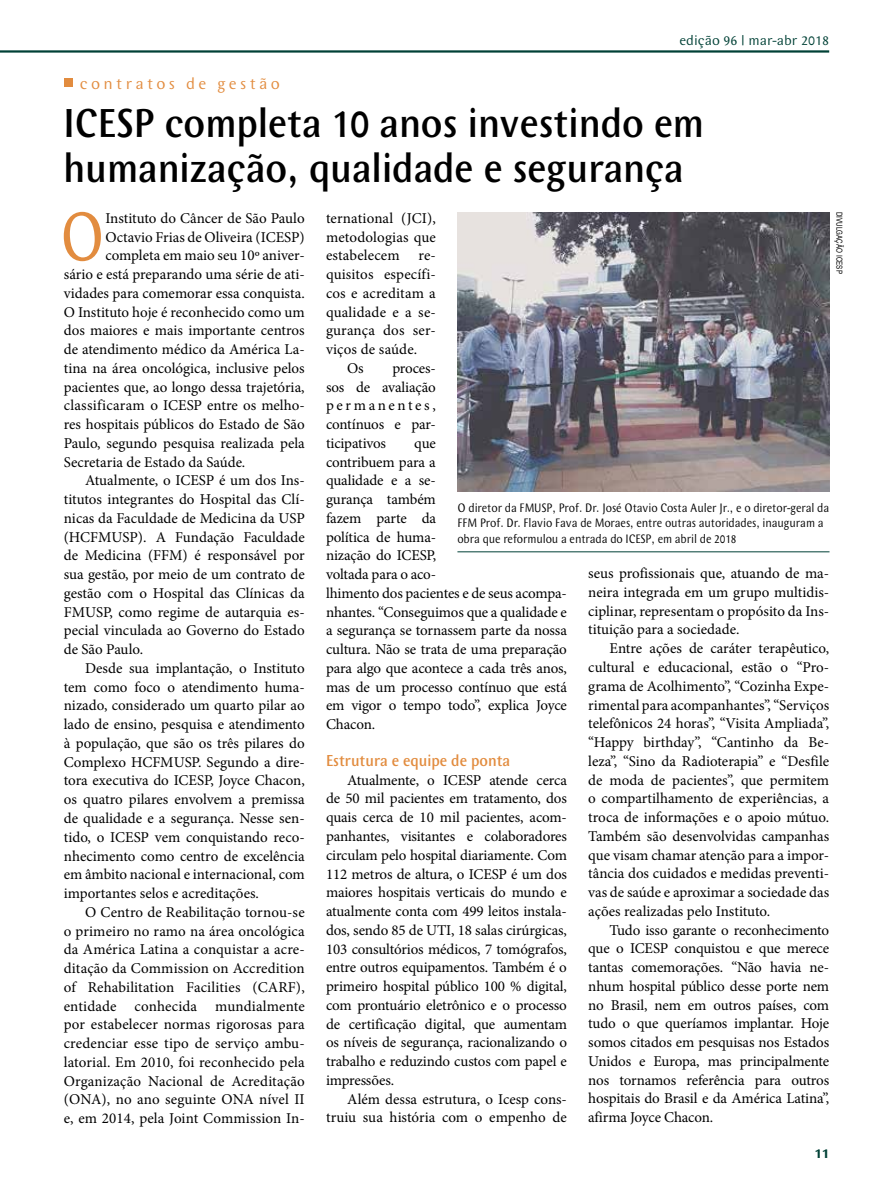
<style>
.page{position:relative;width:893px;height:1191px;background:#fff}
.page>*{position:absolute;margin:0;border:0;box-sizing:border-box;transform-origin:0 0}
.t1{font:71.25px "Wunderlich Normal";color:#e28c3f;scale:.9 1}
.t2{font:500 42px/45px "Wunderlich";color:#000;scale:.9 1}
.t3{font:500 16.5px "Wunderlich";color:#e28c3f;scale:.9 1}
.t4{font:16.5px "Wunderlich Normal";letter-spacing:.2em;color:#e28c3f}
.t5{font:15px/18.8px "Minion Pro";color:#000;text-align:justify}
.t6{font:14.25px "Wunderlich";color:#004136}
.t7{font:700 14.25px "Wunderlich";color:#004136}
.t8{font:12.75px/15.8px "Wunderlich";letter-spacing:-.01em;color:#000;scale:.9 1}
.t9{font:8.25px "Helvetica";letter-spacing:.01em;color:#000;scale:.75 1}
</style>
<div class="page">
<hr style="left:0;top:50px;width:829px;height:3px;background:#004136">
<div style="left:64px;top:78px;width:9px;height:9px;background:#e28c3f"></div>
<hr style="left:457px;top:551px;width:372px;height:1px;background:#004136">
<img style="left:457px;top:212px;width:372px;height:279px">
<p class="t6" style="left:679px;top:33px;width:151px">edição 96 | mar-abr 2018</p>
<p class="t4" style="left:80px;top:74px;width:202px">contratos de gestão</p>
<h2 class="t2" style="left:63px;top:101px;width:713px">ICESP completa 10 anos investindo em humanização, qualidade e segurança</h2>
<h1 class="t1" style="left:59px;top:197px;width:53px">O</h1>
<p class="t5" style="left:105px;top:209px;width:201px">Instituto do Câncer de São Paulo</p>
<p class="t5" style="left:326px;top:209px;width:111px">ternational (JCI),</p>
<p class="t5" style="left:326px;top:227px;width:111px">metodologias que</p>
<p class="t5" style="left:326px;top:246px;width:111px">estabelecem re-</p>
<p class="t5" style="left:326px;top:265px;width:111px">quisitos específi-</p>
<p class="t5" style="left:326px;top:284px;width:111px">cos e acreditam a</p>
<p class="t5" style="left:326px;top:302px;width:111px">qualidade e a se-</p>
<p class="t5" style="left:326px;top:321px;width:111px">gurança dos ser-</p>
<p class="t5" style="left:326px;top:340px;width:93px">viços de saúde.</p>
<p class="t5" style="left:347px;top:359px;width:18px">Os</p>
<p class="t9" style="left:846px;top:212px;width:84px;rotate:90deg">DIVULGAÇÃO ICESP</p>
<p class="t5" style="left:105px;top:227px;width:201px">Octavio Frias de Oliveira (ICESP)</p>
<p class="t5" style="left:105px;top:246px;width:201px">completa em maio seu 10º aniver-</p>
<p class="t5" style="left:64px;top:265px;width:242px">sário e está preparando uma série de ati-</p>
<p class="t5" style="left:64px;top:284px;width:242px">vidades para comemorar essa conquista.</p>
<p class="t5" style="left:64px;top:302px;width:242px">O Instituto hoje é reconhecido como um</p>
<p class="t5" style="left:64px;top:321px;width:242px">dos maiores e mais importante centros</p>
<p class="t5" style="left:64px;top:340px;width:242px">de atendimento médico da América La-</p>
<p class="t5" style="left:64px;top:359px;width:242px">tina na área oncológica, inclusive pelos</p>
<p class="t5" style="left:64px;top:377px;width:242px">pacientes que, ao longo dessa trajetória,</p>
<p class="t5" style="left:64px;top:396px;width:242px">classificaram o ICESP entre os melho-</p>
<p class="t5" style="left:64px;top:415px;width:242px">res hospitais públicos do Estado de São</p>
<p class="t5" style="left:64px;top:434px;width:242px">Paulo, segundo pesquisa realizada pela</p>
<p class="t5" style="left:64px;top:452px;width:183px">Secretaria de Estado da Saúde.</p>
<p class="t5" style="left:85px;top:471px;width:221px">Atualmente, o ICESP é um dos Ins-</p>
<p class="t5" style="left:64px;top:490px;width:242px">titutos integrantes do Hospital das Clí-</p>
<p class="t5" style="left:64px;top:509px;width:242px">nicas da Faculdade de Medicina da USP</p>
<p class="t5" style="left:64px;top:527px;width:242px">(HCFMUSP). A Fundação Faculdade</p>
<p class="t5" style="left:64px;top:546px;width:242px">de Medicina (FFM) é responsável por</p>
<p class="t5" style="left:64px;top:565px;width:242px">sua gestão, por meio de um contrato de</p>
<p class="t5" style="left:64px;top:584px;width:242px">gestão com o Hospital das Clínicas da</p>
<p class="t5" style="left:64px;top:602px;width:242px">FMUSP, como regime de autarquia es-</p>
<p class="t5" style="left:64px;top:621px;width:242px">pecial vinculada ao Governo do Estado</p>
<p class="t5" style="left:64px;top:640px;width:81px">de São Paulo.</p>
<p class="t5" style="left:85px;top:659px;width:221px">Desde sua implantação, o Instituto</p>
<p class="t5" style="left:64px;top:677px;width:242px">tem como foco o atendimento huma-</p>
<p class="t5" style="left:64px;top:696px;width:242px">nizado, considerado um quarto pilar ao</p>
<p class="t5" style="left:64px;top:715px;width:242px">lado de ensino, pesquisa e atendimento</p>
<p class="t5" style="left:64px;top:734px;width:242px">à população, que são os três pilares do</p>
<p class="t5" style="left:64px;top:752px;width:242px">Complexo HCFMUSP. Segundo a dire-</p>
<p class="t5" style="left:64px;top:771px;width:242px">tora executiva do ICESP, Joyce Chacon,</p>
<p class="t5" style="left:64px;top:790px;width:242px">os quatro pilares envolvem a premissa</p>
<p class="t5" style="left:64px;top:809px;width:242px">de qualidade e a segurança. Nesse sen-</p>
<p class="t5" style="left:64px;top:827px;width:242px">tido, o ICESP vem conquistando reco-</p>
<p class="t5" style="left:64px;top:846px;width:242px">nhecimento como centro de excelência</p>
<p class="t5" style="left:64px;top:865px;width:242px">em âmbito nacional e internacional, com</p>
<p class="t5" style="left:64px;top:884px;width:197px">importantes selos e acreditações.</p>
<p class="t5" style="left:85px;top:902px;width:221px">O Centro de Reabilitação tornou-se</p>
<p class="t5" style="left:64px;top:921px;width:242px">o primeiro no ramo na área oncológica</p>
<p class="t5" style="left:64px;top:940px;width:242px">da América Latina a conquistar a acre-</p>
<p class="t5" style="left:64px;top:959px;width:242px">ditação da Commission on Accredition</p>
<p class="t5" style="left:64px;top:977px;width:242px">of Rehabilitation Facilities (CARF),</p>
<p class="t5" style="left:64px;top:996px;width:242px">entidade conhecida mundialmente</p>
<p class="t5" style="left:64px;top:1015px;width:242px">por estabelecer normas rigorosas para</p>
<p class="t5" style="left:64px;top:1034px;width:242px">credenciar esse tipo de serviço ambu-</p>
<p class="t5" style="left:64px;top:1052px;width:242px">latorial. Em 2010, foi reconhecido pela</p>
<p class="t5" style="left:64px;top:1071px;width:242px">Organização Nacional de Acreditação</p>
<p class="t5" style="left:64px;top:1090px;width:242px">(ONA), no ano seguinte ONA nível II</p>
<p class="t5" style="left:64px;top:1109px;width:242px">e, em 2014, pela Joint Commission In-</p>
<p class="t5" style="left:326px;top:359px;width:111px;text-indent:66px">proces&shy;sos de avaliação permanentes, contínuos e par&shy;ticipativos</p>
<p class="t5" style="left:326px;top:434px;width:242px;text-align:left;text-indent:88px">que<br>contribuem para a<br>qualidade e a se-<br>gurança também<br>fazem parte da<br>política de huma-<br>nização do ICESP,<br>voltada para o aco-<br>lhimento dos pacientes e de seus acompa&shy;nhantes. “Conseguimos que a qualidade e a segurança se tornassem parte da nossa cultura. Não se trata de uma preparação para algo que acontece a cada três anos, mas de um processo contínuo que está em vigor o tempo todo”, explica Joyce<br>Chacon.</p>
<p class="t3" style="left:326px;top:751px;width:206px">Estrutura e equipe de ponta</p>
<p class="t5" style="left:326px;top:770px;width:242px;text-indent:21px">Atualmente, o ICESP atende cerca de 50 mil pacientes em tratamento, dos quais cerca de 10 mil pacientes, acom&shy;panhantes, visitantes e colaboradores circulam pelo hospital diariamente. Com 112 metros de altura, o ICESP é um dos maiores hospitais verticais do mundo e atualmente conta com 499 leitos instala&shy;dos, sendo 85 de UTI, 18 salas cirúrgicas, 103 consultórios médicos, 7 tomógrafos, entre outros equipamentos. Também é o primeiro hospital público 100 % digital, com prontuário eletrônico e o processo de certificação digital, que aumentam os níveis de segurança, racionalizando o trabalho e reduzindo custos com papel e impressões.</p>
<p class="t5" style="left:326px;top:1089px;width:242px;text-align:right">Além dessa estrutura, o Icesp cons&shy;truiu sua história com o empenho de</p>
<p class="t8" style="left:457px;top:499px;width:415px">O diretor da FMUSP, Prof. Dr. José Otavio Costa Auler Jr., e o diretor-geral da<br>FFM Prof. Dr. Flavio Fava de Moraes, entre outras autoridades, inauguram a obra que reformulou a entrada do ICESP, em abril de 2018</p>
<p class="t5" style="left:588px;top:564px;width:242px">seus profissionais que, atuando de ma&shy;neira integrada em um grupo multidis&shy;ciplinar, representam o propósito da Ins&shy;tituição para a sociedade.</p>
<p class="t5" style="left:588px;top:639px;width:242px;text-indent:21px">Entre ações de caráter terapêutico, cultural e educacional, estão o “Pro&shy;grama de Acolhimento”, “Cozinha Expe&shy;rimental para acompanhantes”, “Serviços telefônicos 24 horas”, “Visita Ampliada”, “Happy birthday”, “Cantinho da Be&shy;leza”, “Sino da Radioterapia” e “Desfile de moda de pacientes”, que permitem o compartilhamento de experiências, a troca de informações e o apoio mútuo.<br>Também são desenvolvidas campanhas que visam chamar atenção para a impor&shy;tância dos cuidados e medidas preventi&shy;vas de saúde e aproximar a sociedade das ações realizadas pelo Instituto.</p>
<p class="t5" style="left:588px;top:920px;width:242px;text-indent:21px">Tudo isso garante o reconhecimento que o ICESP conquistou e que merece tantas comemorações. “Não havia ne&shy;nhum hospital público desse porte nem no Brasil, nem em outros países, com tudo o que queríamos implantar. Hoje somos citados em pesquisas nos Estados Unidos e Europa, mas principalmente nos tornamos referência para outros hospitais do Brasil e da América Latina”, afirma Joyce Chacon.</p>
<p class="t7" style="left:815px;top:1145px;width:16px">11</p>
</div>
